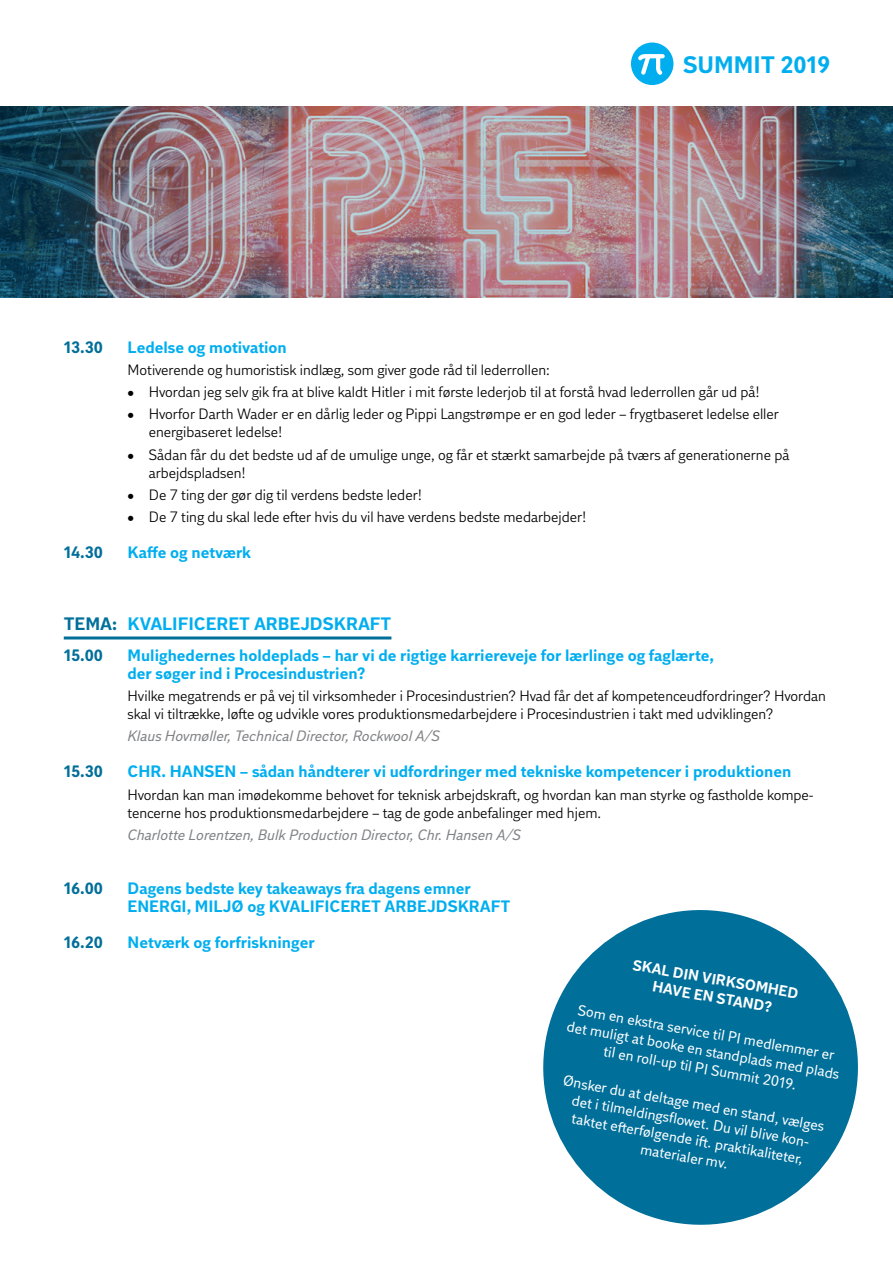
<style>
.page{position:relative;width:893px;height:1263px;background:#fff}
.page>*{position:absolute;margin:0;border:0;box-sizing:border-box;transform-origin:0 0}
.t1{font:700 23.85px "DI Sans";color:#00aeef}
.t2{font:700 18px "DI Sans";color:#00aeef}
.t3{font:700 16.5px/18px "DI Sans";color:#00aeef}
.t4{font:700 16.5px "DI Sans";color:#006f9a}
.t5{font:15px/18px "DI Sans";color:#000}
.t6{font:15px/18px "DI Sans";color:#fff;text-align:center}
.t7{font:italic 15px "DI Sans";color:#808285}
.t8{font:700 15px/18px "DI Sans";color:#fff;text-align:center}
.s1{color:#006f9a}
</style>
<div class="page">
<hr style="left:64px;top:636px;width:327px;height:3px;background:#006f9a">
<img style="left:0;top:106px;width:893px;height:192px">
<div style="left:631px;top:43px;width:42px;height:42px;background:#00aeef;border-radius:50%"></div>
<svg style="left:638px;top:54px;width:27px;height:21px"></svg>
<svg style="left:543px;top:910px;width:315px;height:315px;fill:#006f9a"></svg>
<h1 class="t1" style="left:683px;top:49px;width:148px">SUMMIT 2019</h1>
<p class="t4" style="left:64px;top:336px;width:41px">13.30</p>
<p class="t3" style="left:128px;top:338px;width:161px">Ledelse og motivation</p>
<p class="t5" style="left:128px;top:360px;width:424px">Motiverende og humoristisk indlæg, som giver gode råd til lederrollen:</p>
<p class="t5" style="left:128px;top:383px;width:634px">• Hvordan jeg selv gik fra at blive kaldt Hitler i mit første lederjob til at forstå hvad lederrollen går ud på!</p>
<p class="t5" style="left:149px;top:405px;width:632px;text-indent:-21px">• Hvorfor Darth Wader er en dårlig leder og Pippi Langstrømpe er en god leder – frygtbaseret ledelse eller energibaseret ledelse!</p>
<p class="t5" style="left:149px;top:445px;width:642px;text-indent:-21px">• Sådan får du det bedste ud af de umulige unge, og får et stærkt samarbejde på tværs af generationerne på arbejdspladsen!</p>
<p class="t5" style="left:128px;top:485px;width:296px">• De 7 ting der gør dig til verdens bedste leder!</p>
<p class="t5" style="left:128px;top:508px;width:460px">• De 7 ting du skal lede efter hvis du vil have verdens bedste medarbejder!</p>
<p class="t4" style="left:64px;top:542px;width:41px">14.30</p>
<p class="t3" style="left:128px;top:543px;width:125px">Kaffe og netværk</p>
<p class="t2" style="left:64px;top:612px;width:329px"><span class="s1">TEMA:</span> KVALIFICERET ARBEJDSKRAFT</p>
<p class="t4" style="left:64px;top:644px;width:41px">15.00</p>
<p class="t3" style="left:128px;top:646px;width:588px">Mulighedernes holdeplads – har vi de rigtige karriereveje for lærlinge og faglærte, der søger ind i Procesindustrien?</p>
<p class="t5" style="left:128px;top:687px;width:700px">Hvilke megatrends er på vej til virksomheder i Procesindustrien? Hvad får det af kompetenceudfordringer? Hvordan skal vi tiltrække, løfte og udvikle vores produktionsmedarbejdere i Procesindustrien i takt med udviklingen?</p>
<p class="t7" style="left:128px;top:727px;width:314px">Klaus Hovmøller, Technical Director, Rockwool A/S</p>
<p class="t4" style="left:64px;top:761px;width:41px">15.30</p>
<p class="t3" style="left:128px;top:763px;width:665px">CHR. HANSEN – sådan håndterer vi udfordringer med tekniske kompetencer i produktionen</p>
<p class="t5" style="left:128px;top:785px;width:688px">Hvordan kan man imødekomme behovet for teknisk arbejdskraft, og hvordan kan man styrke og fastholde kompe&shy;tencerne hos produktionsmedarbejdere – tag de gode anbefalinger med hjem.</p>
<p class="t7" style="left:128px;top:825px;width:395px">Charlotte Lorentzen, Bulk Production Director, Chr. Hansen A/S</p>
<p class="t4" style="left:64px;top:877px;width:41px">16.00</p>
<p class="t3" style="left:128px;top:879px;width:384px">Dagens bedste key takeaways fra dagens emner<br>ENERGI, MILJØ og KVALIFICERET ARBEJDSKRAFT</p>
<p class="t4" style="left:64px;top:931px;width:41px">16.20</p>
<p class="t3" style="left:128px;top:933px;width:189px">Netværk og forfriskninger</p>
<p class="t8" style="left:634px;top:956px;width:169px;rotate:10deg">SKAL DIN VIRKSOMHED<br>HAVE EN STAND?</p>
<p class="t6" style="left:572px;top:999px;width:278px;rotate:10deg">Som en ekstra service til PI medlemmer er det muligt at booke en standplads med plads til en roll-up til PI Summit 2019.</p>
<p class="t6" style="left:565px;top:1071px;width:266px;rotate:10deg">Ønsker du at deltage med en stand, vælges det i tilmeldingsflowet. Du vil blive kon&shy;taktet efterfølgende ift. praktikaliteter, materialer mv.</p>
</div>
